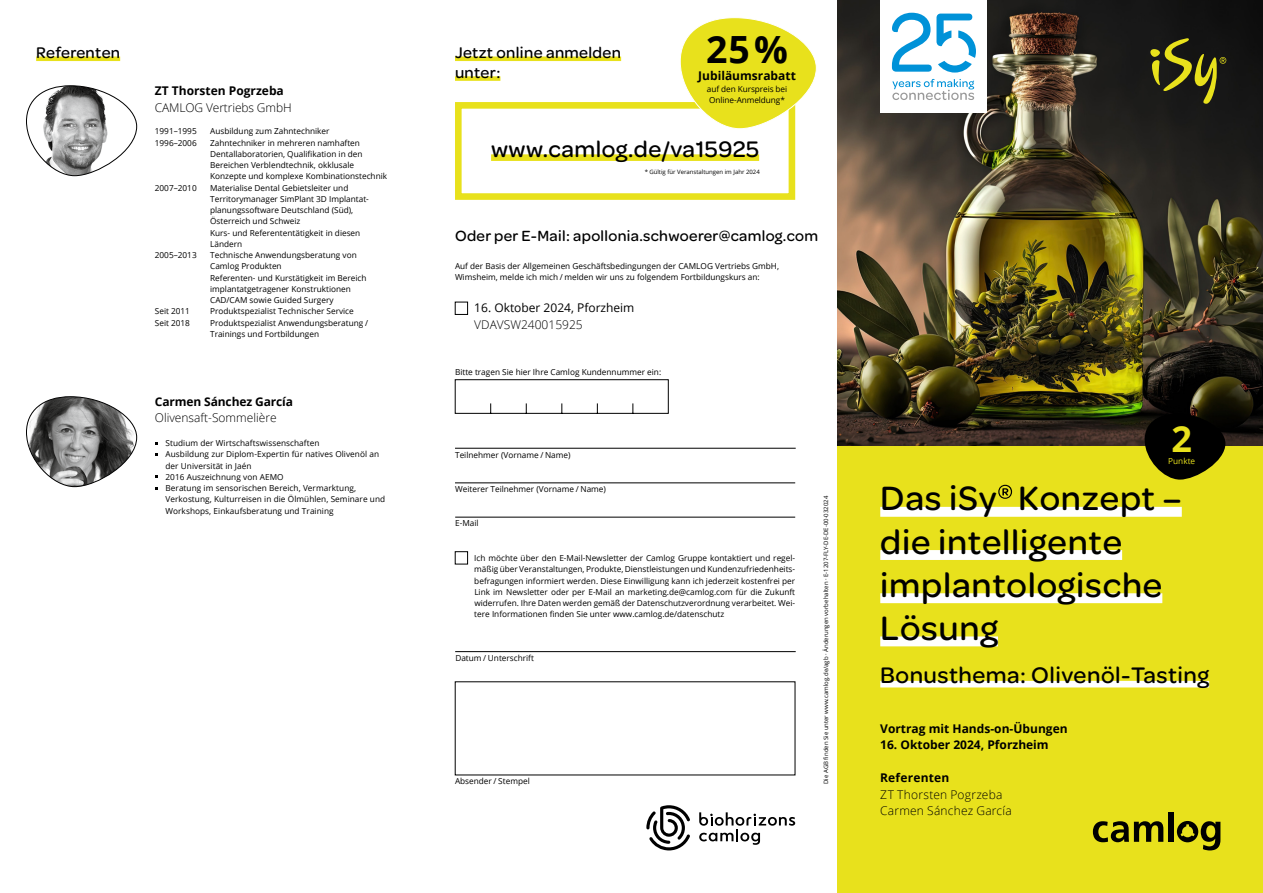
<style>
.page{position:relative;width:1263px;height:893px;background:#fff}
.page>*{position:absolute;margin:0;border:0;box-sizing:border-box;transform-origin:0 0}
.t1{font:700 37.5px "Open Sans";color:#000}
.t2{font:500 36px/43.2px "Omnes";letter-spacing:.02em;color:#000}
.t3{font:700 36px "Open Sans";color:#e8e11c}
.t4{font:500 24px "Omnes";letter-spacing:.02em;color:#000}
.t5{font:500 16.5px/19.8px "Omnes";letter-spacing:.02em;color:#000}
.t6{font:500 15.75px "Omnes";letter-spacing:.02em;color:#000}
.t7{font:700 12px "Open Sans";color:#000}
.t8{font:300 12px/16.5px "Open Sans";color:#000}
.t9{font:12px "Open Sans";color:#000}
.t10{font:700 12px "Open Sans";letter-spacing:.02em;color:#000}
.t11{font:8.25px/11.2px "Open Sans";color:#000}
.t12{font:8.25px "Open Sans";color:#e8e11c}
.t13{font:6px "Open Sans";color:#000}
</style>
<div class="page">
<img style="left:838px;top:0;width:425px;height:446px">
<div style="left:838px;top:446px;width:425px;height:447px;background:#e8e11c"></div>
<div style="left:455px;top:102px;width:340px;height:98px;border:7px solid #e8e11c"></div>
<div style="left:491px;top:154px;width:268px;height:7px;background:#e8e11c"></div>
<hr style="left:455px;top:57px;width:166px;height:4px;background:#e8e11c">
<div style="left:455px;top:76px;width:45px;height:5px;background:#e8e11c"></div>
<svg style="left:699px;top:812px;width:96px;height:33px"></svg>
<svg style="left:646px;top:805px;width:44px;height:45px"></svg>
<hr style="left:455px;top:448px;width:341px;height:1px;background:#000">
<hr style="left:455px;top:483px;width:340px;height:1px;background:#000">
<hr style="left:455px;top:517px;width:340px;height:1px;background:#000">
<svg style="left:455px;top:379px;width:214px;height:35px"></svg>
<svg style="left:1093px;top:821px;width:70px;height:21px"></svg>
<div style="left:1168px;top:812px;width:6px;height:30px;background:#000"></div>
<svg style="left:1177px;top:821px;width:43px;height:29px"></svg>
<svg style="left:1150px;top:38px;width:76px;height:66px;background:#474517"></svg>
<div style="left:455px;top:302px;width:13px;height:13px;border:1px solid #000"></div>
<svg style="left:679px;top:17px;width:138px;height:112px"></svg>
<hr style="left:36px;top:57px;width:84px;height:4px;background:#e8e11c">
<svg style="left:1144px;top:414px;width:81px;height:66px;background:#252404"></svg>
<svg style="left:998px;top:485px;width:14px;height:14px"></svg>
<svg style="left:26px;top:85px;width:111px;height:91px"></svg>
<div style="left:880px;top:507px;width:302px;height:10px;background:#fff"></div>
<div style="left:880px;top:550px;width:242px;height:10px;background:#fff"></div>
<div style="left:880px;top:593px;width:282px;height:10px;background:#fff"></div>
<div style="left:880px;top:636px;width:118px;height:10px;background:#fff"></div>
<div style="left:880px;top:681px;width:329px;height:6px;background:#fff"></div>
<svg style="left:26px;top:396px;width:111px;height:91px"></svg>
<div style="left:880px;top:0;width:106px;height:113px;background:#fff"></div>
<svg style="left:892px;top:13px;width:84px;height:60px"></svg>
<svg style="left:892px;top:79px;width:82px;height:21px"></svg>
<hr style="left:455px;top:651px;width:341px;height:1px;background:#000">
<div style="left:455px;top:551px;width:13px;height:13px;border:1px solid #000"></div>
<h3 class="t5" style="left:36px;top:42px;width:86px">Referenten</h3>
<h3 class="t7" style="left:155px;top:82px;width:130px">ZT Thorsten Pogrzeba</h3>
<h3 class="t8" style="left:155px;top:99px;width:138px">CAMLOG Vertriebs GmbH</h3>
<p class="t11" style="left:155px;top:125px;width:43px">1991–1995</p>
<p class="t11" style="left:210px;top:125px;width:121px">Ausbildung zum Zahntechniker</p>
<p class="t11" style="left:155px;top:137px;width:43px">1996–2006</p>
<p class="t11" style="left:210px;top:137px;width:179px">Zahntechniker in mehreren namhaften Dentallaboratorien, Qualifikation in den Bereichen Verblendtechnik, okklusale Konzepte und komplexe Kombinationstechnik</p>
<p class="t11" style="left:155px;top:182px;width:43px">2007–2010</p>
<p class="t11" style="left:210px;top:182px;width:160px">Materialise Dental Gebietsleiter und<br>Territorymanager SimPlant 3D Implantat&shy;planungssoftware Deutschland (Süd),<br>Österreich und Schweiz<br>Kurs- und Referententätigkeit in diesen<br>Ländern</p>
<p class="t11" style="left:155px;top:249px;width:43px">2005–2013</p>
<p class="t11" style="left:210px;top:249px;width:158px">Technische Anwendungsberatung von Camlog Produkten<br>Referenten- und Kurstätigkeit im Bereich implantatgetragener Konstruktionen CAD/CAM sowie Guided Surgery</p>
<p class="t11" style="left:155px;top:306px;width:37px">Seit 2011</p>
<p class="t11" style="left:210px;top:306px;width:145px">Produktspezialist Technischer Service</p>
<p class="t11" style="left:155px;top:317px;width:37px">Seit 2018</p>
<p class="t11" style="left:210px;top:317px;width:159px">Produktspezialist Anwendungsberatung /<br>Trainings und Fortbildungen</p>
<h3 class="t7" style="left:155px;top:393px;width:140px">Carmen Sánchez García</h3>
<h3 class="t8" style="left:155px;top:409px;width:123px">Olivensaft-Sommelière</h3>
<p class="t11" style="left:165px;top:437px;width:221px">Studium der Wirtschaftswissenschaften<br>Ausbildung zur Diplom-Expertin für natives Olivenöl an der Universität in Jaén<br>2016 Auszeichnung von AEMO<br>Beratung im sensorischen Bereich, Vermarktung, Verkostung, Kulturreisen in die Ölmühlen, Seminare und Workshops, Einkaufsberatung und Training</p>
<h3 class="t5" style="left:455px;top:42px;width:168px">Jetzt online anmelden unter:</h3>
<h1 class="t1" style="left:706px;top:23px;width:83px">25%</h1>
<p class="t11" style="left:707px;top:83px;width:82px">auf den Kurspreis bei<br>Online-Anmeldung*</p>
<h3 class="t7" style="left:698px;top:67px;width:99px">Jubiläumsrabatt</h3>
<h3 class="t4" style="left:491px;top:132px;width:270px">www.camlog.de/va15925</h3>
<p class="t13" style="left:645px;top:167px;width:116px">* Gültig für Veranstaltungen im Jahr 2024</p>
<h3 class="t6" style="left:455px;top:225px;width:365px">Oder per E-Mail: apollonia.schwoerer@camlog.com</h3>
<p class="t11" style="left:455px;top:260px;width:326px">Auf der Basis der Allgemeinen Geschäftsbedingungen der CAMLOG Vertriebs GmbH,<br>Wimsheim, melde ich mich / melden wir uns zu folgendem Fortbildungskurs an:</p>
<h3 class="t9" style="left:474px;top:300px;width:162px">16. Oktober 2024, Pforzheim</h3>
<h3 class="t8" style="left:474px;top:316px;width:110px">VDAVSW240015925</h3>
<p class="t11" style="left:455px;top:366px;width:208px">Bitte tragen Sie hier Ihre Camlog Kundennummer ein:</p>
<p class="t11" style="left:455px;top:449px;width:117px">Teilnehmer (Vorname / Name)</p>
<p class="t11" style="left:455px;top:483px;width:152px">Weiterer Teilnehmer (Vorname / Name)</p>
<p class="t11" style="left:455px;top:517px;width:25px">E-Mail</p>
<p class="t11" style="left:474px;top:552px;width:322px;text-align:justify">Ich möchte über den E-Mail-Newsletter der Camlog Gruppe kontaktiert und regel&shy;mäßig über Veranstaltungen, Produkte, Dienstleistungen und Kundenzufriedenheits&shy;befragungen informiert werden. Diese Einwilligung kann ich jederzeit kostenfrei per Link im Newsletter oder per E-Mail an marketing.de@camlog.com für die Zukunft widerrufen. Ihre Daten werden gemäß der Datenschutzverordnung verarbeitet. Wei&shy;tere Informationen finden Sie unter www.camlog.de/datenschutz</p>
<p class="t11" style="left:455px;top:652px;width:80px">Datum / Unterschrift</p>
<p class="t11" style="left:455px;top:775px;width:76px">Absender / Stempel</p>
<p class="t13" style="left:822px;top:784px;width:290px;rotate:-90deg">Die AGB finden Sie unter www.camlog.de/agb · Änderungen vorbehalten · E-1207-FLY-DE-DE-00-032024</p>
<h2 class="t3" style="left:1171px;top:414px;width:22px">2</h2>
<p class="t12" style="left:1168px;top:456px;width:28px">Punkte</p>
<h2 class="t2" style="left:880px;top:475px;width:303px">Das iSy Konzept – die intelligente implantologische<br>Lösung</h2>
<h3 class="t4" style="left:880px;top:659px;width:330px">Bonusthema: Olivenöl-Tasting</h3>
<h3 class="t7" style="left:880px;top:720px;width:189px">Vortrag mit Hands-on-Übungen</h3>
<h3 class="t7" style="left:880px;top:736px;width:170px">16. Oktober 2024, Pforzheim</h3>
<h3 class="t10" style="left:880px;top:769px;width:71px">Referenten</h3>
<h3 class="t8" style="left:880px;top:786px;width:133px">ZT Thorsten Pogrzeba<br>Carmen Sánchez García</h3>
</div>
